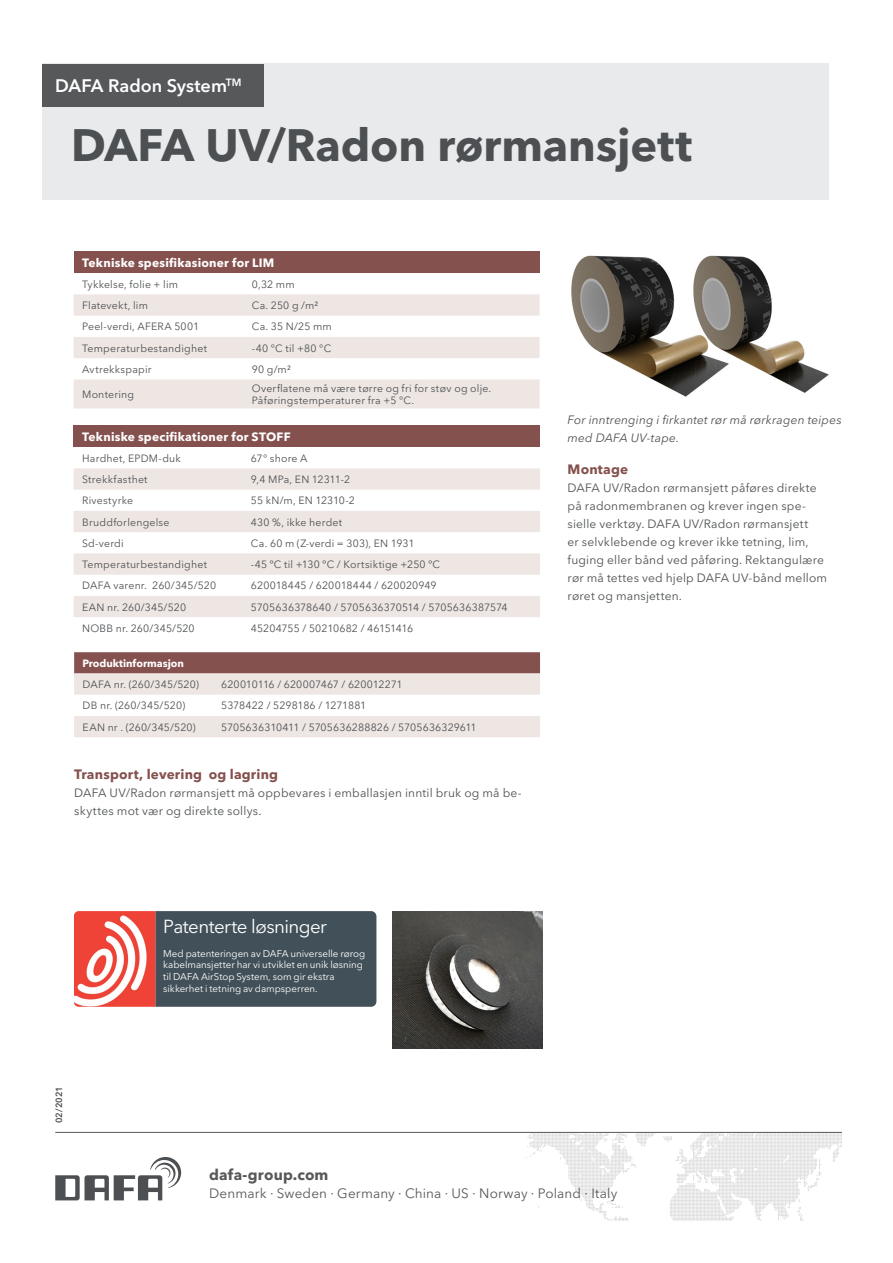
<style>
.page{position:relative;width:893px;height:1263px;background:#fff}
.page>*{position:absolute;margin:0;border:0;box-sizing:border-box;transform-origin:0 0}
.t1{font:700 45px "Avenir Next LT Pro";color:#4d5053}
.t2{font:18.75px "Avenir Next LT Pro";letter-spacing:-.03em;color:#fff}
.t3{font:600 18px "Avenir Next LT Pro";color:#fff}
.t4{font:700 15px "Avenir Next LT Pro";letter-spacing:.01em;color:#57585a}
.t5{font:13.5px "Avenir Next LT Pro";letter-spacing:.01em;color:#57585a}
._2_Rubrik{font:700 13.5px "Avenir Next LT Pro";letter-spacing:.015em;color:#85514e}
._2_Rubrik-2{font:12px/18px "Avenir Next LT Pro";letter-spacing:.015em;color:#4d5053}
.t6{font:700 12px "Avenir Next LT Pro";letter-spacing:.02em;color:#fff}
.t7{font:italic 12px/18px "Avenir Next LT Pro";letter-spacing:.015em;color:#4d5053}
._2_Rubrik-3{font:10.5px/12.6px "Avenir Next LT Pro";letter-spacing:.02em;color:#4d5053}
.Brødtekst{font:10.5px "Avenir Next LT Pro";letter-spacing:.005em;color:#4d5053}
._2_Rubrik-4{font:10.5px "Avenir Next LT Pro";color:#4d5053}
.t8{font:700 10.5px "Avenir Next LT Pro";color:#fff}
.t9{font:9.75px "Avenir Next LT Pro";letter-spacing:-.005em;color:#fff}
.Brødtekst-2{font:600 9px "Avenir Next LT Pro";letter-spacing:.005em;color:#4d5053}
</style>
<div class="page">
<div style="left:43px;top:64px;width:786px;height:136px;background:#e9eaec"></div>
<div style="left:43px;top:64px;width:221px;height:42px;background:#57585a"></div>
<div style="left:155px;top:911px;width:221px;height:96px;background:#425159"></div>
<img style="left:74px;top:911px;width:81px;height:96px">
<img style="left:526px;top:1133px;width:316px;height:87px">
<svg style="left:55px;top:1157px;width:126px;height:43px"></svg>
<hr style="left:55px;top:1132px;width:787px;height:1px;background:#57585a">
<svg style="left:74px;top:652px;width:466px;height:85px"></svg>
<img style="left:392px;top:911px;width:151px;height:137px">
<img style="left:571px;top:255px;width:258px;height:142px">
<div style="left:74px;top:251px;width:466px;height:22px;background:#85514e"></div>
<svg style="left:74px;top:294px;width:466px;height:114px;fill:#eee6e3"></svg>
<div style="left:74px;top:425px;width:466px;height:22px;background:#85514e"></div>
<svg style="left:74px;top:468px;width:466px;height:149px;fill:#eee6e3"></svg>
<p class="t3" style="left:55px;top:75px;width:188px">DAFA Radon System<sup>TM</sup></p>
<p class="t1" style="left:71px;top:117px;width:622px">DAFA UV/Radon rørmansjett</p>
<p class="t6" style="left:82px;top:255px;width:194px">Tekniske spesifikasioner for LIM</p>
<p class="_2_Rubrik-3" style="left:82px;top:278px;width:97px">Tykkelse, folie + lim</p>
<p class="_2_Rubrik-3" style="left:252px;top:278px;width:44px">0,32 mm</p>
<p class="_2_Rubrik-3" style="left:82px;top:299px;width:67px">Flatevekt, lim</p>
<p class="_2_Rubrik-3" style="left:252px;top:299px;width:68px">Ca. 250 g /m²</p>
<p class="_2_Rubrik-3" style="left:82px;top:320px;width:119px">Peel-verdi, AFERA 5001</p>
<p class="_2_Rubrik-3" style="left:252px;top:320px;width:82px">Ca. 35 N/25 mm</p>
<p class="_2_Rubrik-3" style="left:82px;top:342px;width:126px">Temperaturbestandighet</p>
<p class="_2_Rubrik-3" style="left:252px;top:342px;width:81px">-40 °C til +80 °C</p>
<p class="_2_Rubrik-3" style="left:82px;top:363px;width:71px">Avtrekkspapir</p>
<p class="_2_Rubrik-3" style="left:252px;top:363px;width:41px">90 g/m²</p>
<p class="_2_Rubrik-3" style="left:82px;top:388px;width:54px">Montering</p>
<p class="_2_Rubrik-3" style="left:252px;top:382px;width:241px">Overflatene må være tørre og fri for støv og olje.<br>Påføringstemperaturer fra +5 °C.</p>
<p class="t6" style="left:82px;top:429px;width:210px">Tekniske specifikationer for STOFF</p>
<p class="_2_Rubrik-3" style="left:82px;top:452px;width:100px">Hardhet, EPDM-duk</p>
<p class="_2_Rubrik-3" style="left:251px;top:452px;width:58px">67° shore A</p>
<p class="_2_Rubrik-3" style="left:82px;top:473px;width:67px">Strekkfasthet</p>
<p class="_2_Rubrik-3" style="left:251px;top:473px;width:101px">9,4 MPa, EN 12311-2</p>
<p class="_2_Rubrik-3" style="left:82px;top:494px;width:52px">Rivestyrke</p>
<p class="_2_Rubrik-3" style="left:251px;top:494px;width:106px">55 kN/m, EN 12310-2</p>
<p class="_2_Rubrik-3" style="left:82px;top:515px;width:89px">Bruddforlengelse</p>
<p class="_2_Rubrik-3" style="left:251px;top:515px;width:93px">430 %, ikke herdet</p>
<p class="_2_Rubrik-3" style="left:82px;top:537px;width:43px">Sd-verdi</p>
<p class="_2_Rubrik-3" style="left:251px;top:537px;width:165px">Ca. 60 m (Z-verdi = 303), EN 1931</p>
<p class="_2_Rubrik-3" style="left:82px;top:558px;width:126px">Temperaturbestandighet</p>
<p class="_2_Rubrik-3" style="left:251px;top:558px;width:191px">-45 ºC til +130 ºC / Kortsiktige +250 ºC</p>
<p class="_2_Rubrik-3" style="left:82px;top:579px;width:136px">DAFA varenr. 260/345/520</p>
<p class="_2_Rubrik-3" style="left:251px;top:579px;width:187px">620018445 / 620018444 / 620020949</p>
<p class="_2_Rubrik-3" style="left:82px;top:601px;width:105px">EAN nr. 260/345/520</p>
<p class="_2_Rubrik-3" style="left:251px;top:601px;width:258px">5705636378640 / 5705636370514 / 5705636387574</p>
<p class="_2_Rubrik-3" style="left:82px;top:622px;width:114px">NOBB nr. 260/345/520</p>
<p class="_2_Rubrik-4" style="left:251px;top:622px;width:164px">45204755 / 50210682 / 46151416</p>
<p class="t8" style="left:83px;top:656px;width:103px">Produktinformasjon</p>
<p class="Brødtekst" style="left:83px;top:678px;width:118px">DAFA nr. (260/345/520)</p>
<p class="Brødtekst" style="left:221px;top:678px;width:183px">620010116 / 620007467 / 620012271</p>
<p class="Brødtekst" style="left:83px;top:699px;width:104px">DB nr. (260/345/520)</p>
<p class="Brødtekst" style="left:221px;top:699px;width:147px">5378422 / 5298186 / 1271881</p>
<p class="Brødtekst" style="left:83px;top:721px;width:115px">EAN nr . (260/345/520)</p>
<p class="Brødtekst" style="left:221px;top:721px;width:257px">5705636310411 / 5705636288826 / 5705636329611</p>
<p class="_2_Rubrik" style="left:74px;top:765px;width:205px">Transport, levering og lagring</p>
<p class="_2_Rubrik-2" style="left:74px;top:783px;width:449px">DAFA UV/Radon rørmansjett må oppbevares i emballasjen inntil bruk og må be&shy;skyttes mot vær og direkte sollys.</p>
<p class="t7" style="left:568px;top:411px;width:276px">For inntrenging i firkantet rør må rørkragen teipes med DAFA UV-tape.</p>
<p class="_2_Rubrik" style="left:568px;top:461px;width:62px">Montage</p>
<p class="_2_Rubrik-2" style="left:568px;top:479px;width:261px">DAFA UV/Radon rørmansjett påføres direkte på radonmembranen og krever ingen spe&shy;sielle verktøy. DAFA UV/Radon rørmansjett<br>er selvklebende og krever ikke tetning, lim, fuging eller bånd ved påføring. Rektangulære rør må tettes ved hjelp DAFA UV-bånd mellom røret og mansjetten.</p>
<p class="Brødtekst-2" style="left:53px;top:1123px;width:39px;rotate:-90deg">02/2021</p>
<p class="t2" style="left:163px;top:915px;width:165px">Patenterte løsninger</p>
<p class="t9" style="left:163px;top:947px;width:203px">Med patenteringen av DAFA universelle rørog</p>
<p class="t9" style="left:163px;top:959px;width:201px">kabelmansjetter har vi utviklet en unik løsning</p>
<p class="t9" style="left:163px;top:971px;width:173px">til DAFA AirStop System, som gir ekstra</p>
<p class="t9" style="left:163px;top:982px;width:156px">sikkerhet i tetning av dampsperren.</p>
<p class="t4" style="left:209px;top:1165px;width:121px">dafa-group.com</p>
<p class="t5" style="left:209px;top:1185px;width:410px">Denmark · Sweden · Germany · China · US · Norway · Poland · Italy</p>
</div>
